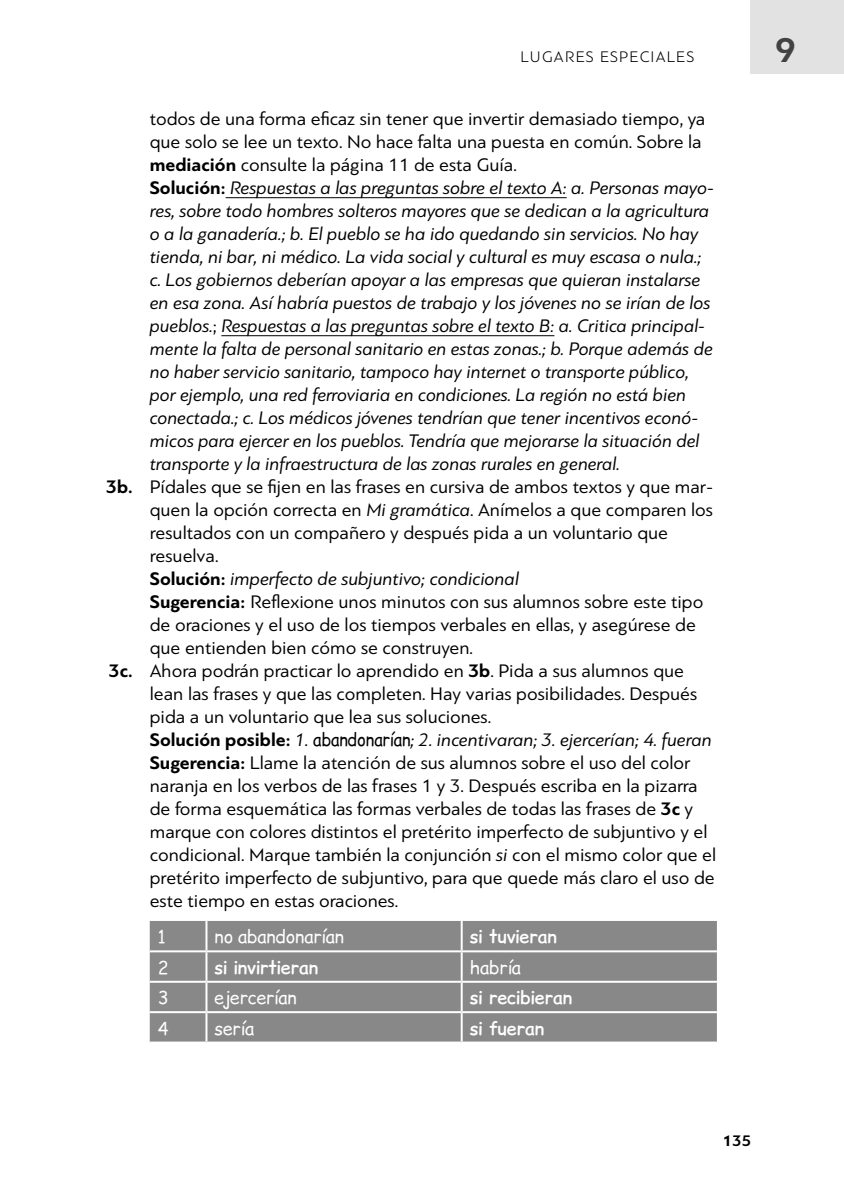
<style>
.page{position:relative;width:844px;height:1184px;background:#fff}
.page>*{position:absolute;margin:0;border:0;box-sizing:border-box;transform-origin:0 0}
.t1{font:700 36px "PF Bague Sans Pro";color:#424242}
.t2{font:19px "PF Bague Sans Pro";color:#000}
.t3{font:italic 19px "PF Bague Sans Pro";color:#000}
.t4{font:700 18px "Susp Comic";color:#fff}
.t5{font:18px "Susp Comic";color:#fff}
.t6{font:300 16px "PF Bague Sans Pro";letter-spacing:.08em;color:#000}
.t7{font:700 16px "PF Bague Sans Pro";color:#000}
.s1{font-weight:700}
.s2{font-weight:700;font-style:normal}
.s3{font-style:normal}
.s4{font-style:italic}
.s5{font-family:"Susp Comic";font-style:normal;font-size:18px}
</style>
<div class="page">
<div style="left:751px;top:0;width:93px;height:74px;background:#e2e2e2"></div>
<hr style="left:226px;top:197px;width:340px;height:1px;background:#000">
<hr style="left:221px;top:335px;width:333px;height:1px;background:#000">
<div style="left:150px;top:921px;width:567px;height:120px;background:#888"></div>
<hr style="left:205px;top:921px;width:2px;height:29px;background:#fff">
<hr style="left:205px;top:952px;width:2px;height:29px;background:#fff">
<hr style="left:205px;top:983px;width:2px;height:28px;background:#fff">
<hr style="left:205px;top:1013px;width:2px;height:28px;background:#fff">
<hr style="left:461px;top:921px;width:2px;height:29px;background:#fff">
<hr style="left:461px;top:952px;width:2px;height:29px;background:#fff">
<hr style="left:461px;top:983px;width:2px;height:28px;background:#fff">
<hr style="left:461px;top:1013px;width:2px;height:28px;background:#fff">
<hr style="left:150px;top:950px;width:56px;height:2px;background:#fff">
<hr style="left:206px;top:950px;width:256px;height:2px;background:#fff">
<hr style="left:462px;top:950px;width:255px;height:2px;background:#fff">
<hr style="left:150px;top:981px;width:56px;height:2px;background:#fff">
<hr style="left:206px;top:981px;width:256px;height:2px;background:#fff">
<hr style="left:462px;top:981px;width:255px;height:2px;background:#fff">
<hr style="left:150px;top:1011px;width:56px;height:2px;background:#fff">
<hr style="left:206px;top:1011px;width:256px;height:2px;background:#fff">
<hr style="left:462px;top:1011px;width:255px;height:2px;background:#fff">
<p class="t6" style="left:520px;top:47px;width:175px">LUGARES ESPECIALES</p>
<p class="t2" style="left:150px;top:108px;width:557px">todos de una forma eficaz sin tener que invertir demasiado tiempo, ya</p>
<p class="t2" style="left:150px;top:131px;width:553px">que solo se lee un texto. No hace falta una puesta en común. Sobre la</p>
<p class="t2" style="left:150px;top:154px;width:369px"><span class="s1">mediación</span> consulte la página 11 de esta Guía.</p>
<p class="t3" style="left:150px;top:177px;width:565px"><span class="s2">Solución:</span> Respuestas a las preguntas sobre el texto A: a. Personas mayo-</p>
<p class="t3" style="left:150px;top:200px;width:561px">res, sobre todo hombres solteros mayores que se dedican a la agricultura</p>
<p class="t3" style="left:150px;top:223px;width:550px">o a la ganadería.; b. El pueblo se ha ido quedando sin servicios. No hay</p>
<p class="t3" style="left:150px;top:246px;width:553px">tienda, ni bar, ni médico. La vida social y cultural es muy escasa o nula.;</p>
<p class="t3" style="left:150px;top:269px;width:552px">c. Los gobiernos deberían apoyar a las empresas que quieran instalarse</p>
<p class="t3" style="left:150px;top:292px;width:562px">en esa zona. Así habría puestos de trabajo y los jóvenes no se irían de los</p>
<p class="t3" style="left:150px;top:315px;width:557px">pueblos.<span class="s3">;</span> Respuestas a las preguntas sobre el texto B: a. Critica principal-</p>
<p class="t3" style="left:150px;top:338px;width:564px">mente la falta de personal sanitario en estas zonas.; b. Porque además de</p>
<p class="t3" style="left:150px;top:361px;width:540px">no haber servicio sanitario, tampoco hay internet o transporte público,</p>
<p class="t3" style="left:150px;top:384px;width:538px">por ejemplo, una red ferroviaria en condiciones. La región no está bien</p>
<p class="t3" style="left:150px;top:407px;width:550px">conectada.; c. Los médicos jóvenes tendrían que tener incentivos econó-</p>
<p class="t3" style="left:150px;top:430px;width:551px">micos para ejercer en los pueblos. Tendría que mejorarse la situación del</p>
<p class="t3" style="left:150px;top:453px;width:471px">transporte y la infraestructura de las zonas rurales en general.</p>
<p class="t2" style="left:106px;top:476px;width:608px"><span class="s1">3b.</span> Pídales que se fijen en las frases en cursiva de ambos textos y que mar-</p>
<p class="t2" style="left:150px;top:499px;width:565px">quen la opción correcta en <span class="s4">Mi gramática</span>. Anímelos a que comparen los</p>
<p class="t2" style="left:150px;top:522px;width:520px">resultados con un compañero y después pida a un voluntario que</p>
<p class="t2" style="left:150px;top:545px;width:70px">resuelva.</p>
<p class="t3" style="left:150px;top:568px;width:371px"><span class="s2">Solución:</span> imperfecto de subjuntivo; condicional</p>
<p class="t2" style="left:150px;top:591px;width:555px"><span class="s1">Sugerencia:</span> Reflexione unos minutos con sus alumnos sobre este tipo</p>
<p class="t2" style="left:150px;top:614px;width:547px">de oraciones y el uso de los tiempos verbales en ellas, y asegúrese de</p>
<p class="t2" style="left:150px;top:637px;width:325px">que entienden bien cómo se construyen.</p>
<p class="t2" style="left:109px;top:660px;width:576px"><span class="s1">3c.</span> Ahora podrán practicar lo aprendido en <span class="s1">3b</span>. Pida a sus alumnos que</p>
<p class="t2" style="left:150px;top:683px;width:549px">lean las frases y que las completen. Hay varias posibilidades. Después</p>
<p class="t2" style="left:150px;top:706px;width:343px">pida a un voluntario que lea sus soluciones.</p>
<p class="t3" style="left:150px;top:729px;width:563px"><span class="s2">Solución posible:</span> 1. <span class="s5">abandonarían</span>; 2. incentivaran; 3. ejercerían; 4. fueran</p>
<p class="t2" style="left:150px;top:752px;width:542px"><span class="s1">Sugerencia:</span> Llame la atención de sus alumnos sobre el uso del color</p>
<p class="t2" style="left:150px;top:775px;width:549px">naranja en los verbos de las frases 1 y 3. Después escriba en la pizarra</p>
<p class="t2" style="left:150px;top:798px;width:545px">de forma esquemática las formas verbales de todas las frases de <span class="s1">3c</span> y</p>
<p class="t2" style="left:150px;top:821px;width:559px">marque con colores distintos el pretérito imperfecto de subjuntivo y el</p>
<p class="t2" style="left:150px;top:844px;width:568px">condicional. Marque también la conjunción <span class="s4">si</span> con el mismo color que el</p>
<p class="t2" style="left:150px;top:867px;width:566px">pretérito imperfecto de subjuntivo, para que quede más claro el uso de</p>
<p class="t2" style="left:150px;top:890px;width:250px">este tiempo en estas oraciones.</p>
<p class="t5" style="left:158px;top:927px;width:9px">1</p>
<p class="t5" style="left:214px;top:927px;width:131px">no abandonarían</p>
<p class="t4" style="left:470px;top:923px;width:89px">si tuvieran</p>
<p class="t5" style="left:158px;top:957px;width:12px">2</p>
<p class="t4" style="left:214px;top:953px;width:105px">si invirtieran</p>
<p class="t5" style="left:470px;top:957px;width:53px">habría</p>
<p class="t5" style="left:158px;top:987px;width:12px">3</p>
<p class="t5" style="left:214px;top:987px;width:84px">ejercerían</p>
<p class="t4" style="left:470px;top:984px;width:104px">si recibieran</p>
<p class="t5" style="left:158px;top:1018px;width:12px">4</p>
<p class="t5" style="left:214px;top:1018px;width:41px">sería</p>
<p class="t4" style="left:470px;top:1014px;width:76px">si fueran</p>
<h1 class="t1" style="left:775px;top:28px;width:22px">9</h1>
<p class="t7" style="left:723px;top:1131px;width:30px">135</p>
</div>
